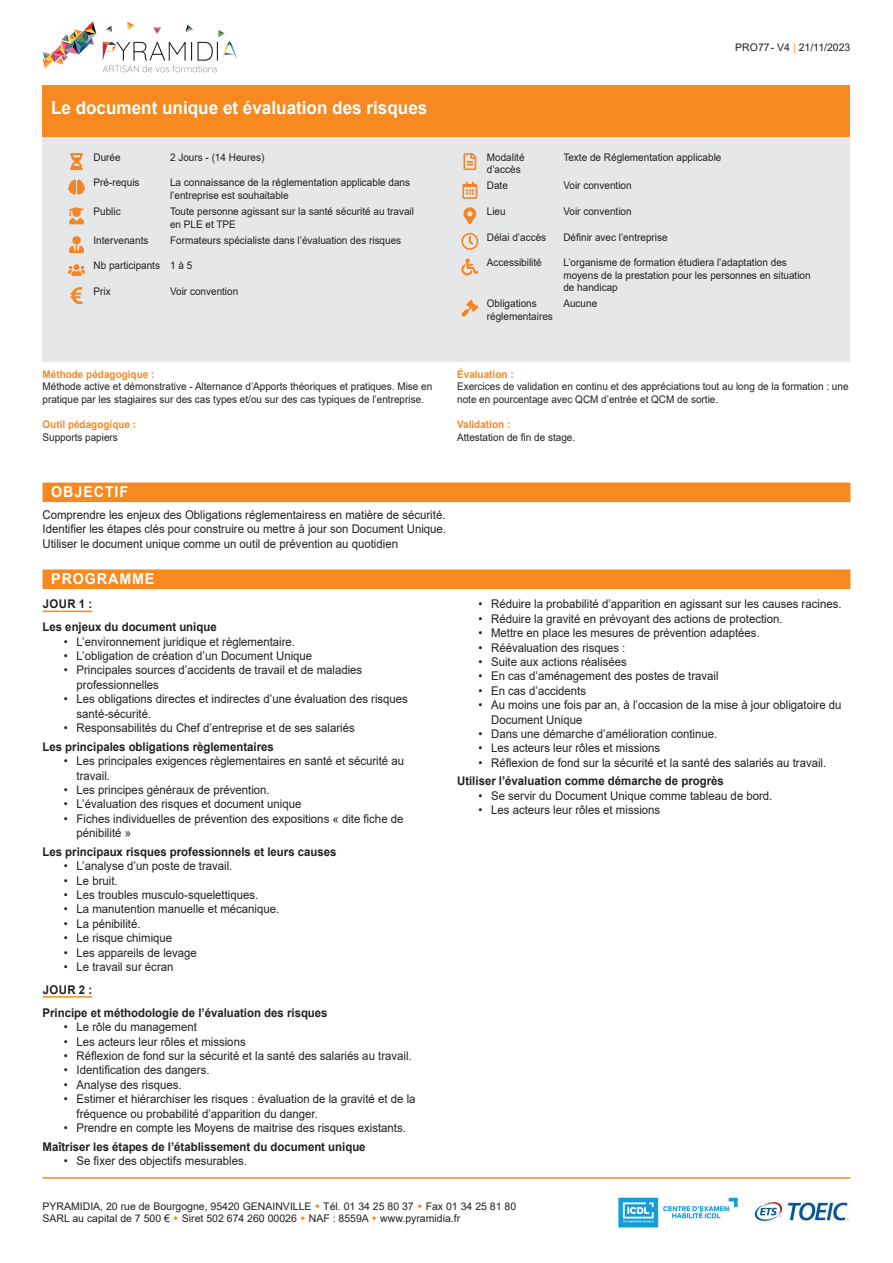
<style>
.page{position:relative;width:893px;height:1263px;background:#fff}
.page>*{position:absolute;margin:0;border:0;box-sizing:border-box;transform-origin:0 0}
.t1{font:700 18px "Arial";color:#fff;scale:.95 1}
.t2{font:700 15px "Arial";letter-spacing:.065em;color:#fff;scale:.95 1}
.t3{font:12px/14.4px "Arial";color:#231f20;scale:.95 1}
.t4{font:700 12px/23px "Arial";color:#231f20;scale:.95 1}
.t5{font:10.5px/12.6px "Arial";color:#231f20;scale:.95 1}
.t6{font:10.5px/12.6px "Arial";color:#231f20}
.t7{font:700 10.5px "Arial";color:#f6891f;scale:.95 1}
.s1{color:#f6891f}
</style>
<div class="page">
<hr style="left:43px;top:1177px;width:807px;height:2px;background:#f6891f">
<div style="left:43px;top:483px;width:807px;height:19px;background:#f6891f"></div>
<div style="left:43px;top:569px;width:807px;height:20px;background:#f6891f"></div>
<div style="left:43px;top:136px;width:807px;height:225px;background:#e6e7e9"></div>
<img style="left:618px;top:1197px;width:120px;height:31px">
<img style="left:754px;top:1202px;width:95px;height:20px">
<svg style="left:43px;top:21px;width:53px;height:48px"></svg>
<svg style="left:103px;top:22px;width:135px;height:50px"></svg>
<div style="left:43px;top:85px;width:807px;height:51px;background:#f6891f"></div>
<hr style="left:43px;top:611px;width:49px;height:1px;background:#f6891f">
<hr style="left:43px;top:996px;width:49px;height:2px;background:#f6891f">
<svg style="left:70px;top:153px;width:13px;height:17px"></svg>
<svg style="left:68px;top:180px;width:17px;height:15px"></svg>
<svg style="left:69px;top:207px;width:15px;height:17px"></svg>
<svg style="left:69px;top:236px;width:15px;height:17px"></svg>
<svg style="left:68px;top:264px;width:17px;height:12px"></svg>
<svg style="left:70px;top:287px;width:13px;height:17px"></svg>
<svg style="left:463px;top:153px;width:13px;height:17px"></svg>
<svg style="left:462px;top:182px;width:15px;height:17px"></svg>
<svg style="left:463px;top:207px;width:13px;height:17px"></svg>
<svg style="left:461px;top:233px;width:17px;height:17px"></svg>
<svg style="left:461px;top:258px;width:17px;height:17px"></svg>
<svg style="left:461px;top:300px;width:17px;height:17px"></svg>
<p class="t6" style="left:735px;top:41px;width:117px">PRO77- V4 <span class="s1">|</span> 21/11/2023</p>
<h1 class="t1" style="left:51px;top:95px;width:398px">Le document unique et évaluation des risques</h1>
<p class="t5" style="left:94px;top:151px;width:30px">Durée</p>
<p class="t5" style="left:170px;top:151px;width:101px">2 Jours - (14 Heures)</p>
<p class="t5" style="left:94px;top:176px;width:50px">Pré-requis</p>
<p class="t5" style="left:170px;top:176px;width:254px">La connaissance de la réglementation applicable dans l’entreprise est souhaitable</p>
<p class="t5" style="left:94px;top:205px;width:30px">Public</p>
<p class="t5" style="left:170px;top:205px;width:258px">Toute personne agissant sur la santé sécurité au travail en PLE et TPE</p>
<p class="t5" style="left:94px;top:234px;width:59px">Intervenants</p>
<p class="t5" style="left:170px;top:234px;width:245px">Formateurs spécialiste dans l’évaluation des risques</p>
<p class="t5" style="left:94px;top:259px;width:105px">Nb participants 1 à 5</p>
<p class="t5" style="left:94px;top:285px;width:20px">Prix</p>
<p class="t5" style="left:170px;top:285px;width:73px">Voir convention</p>
<p class="t5" style="left:487px;top:151px;width:41px">Modalité d’accès</p>
<p class="t5" style="left:563px;top:151px;width:168px">Texte de Réglementation applicable</p>
<p class="t5" style="left:487px;top:179px;width:24px">Date</p>
<p class="t5" style="left:563px;top:179px;width:73px">Voir convention</p>
<p class="t5" style="left:487px;top:205px;width:21px">Lieu</p>
<p class="t5" style="left:563px;top:205px;width:73px">Voir convention</p>
<p class="t5" style="left:487px;top:230px;width:64px">Délai d’accès</p>
<p class="t5" style="left:563px;top:230px;width:111px">Définir avec l’entreprise</p>
<p class="t5" style="left:487px;top:256px;width:59px">Accessibilité</p>
<p class="t5" style="left:563px;top:256px;width:262px">L’organisme de formation étudiera l’adaptation des moyens de la prestation pour les personnes en situation de handicap</p>
<p class="t5" style="left:487px;top:297px;width:71px">Obligations réglementaires</p>
<p class="t5" style="left:563px;top:297px;width:37px">Aucune</p>
<p class="t7" style="left:43px;top:366px;width:119px">Méthode pédagogique :</p>
<p class="t5" style="left:43px;top:380px;width:412px">Méthode active et démonstrative - Alternance d’Apports théoriques et pratiques. Mise en pratique par les stagiaires sur des cas types et/ou sur des cas typiques de l’entreprise.</p>
<p class="t7" style="left:43px;top:417px;width:100px">Outil pédagogique :</p>
<p class="t5" style="left:43px;top:431px;width:81px">Supports papiers</p>
<p class="t7" style="left:457px;top:366px;width:61px">Évaluation :</p>
<p class="t5" style="left:457px;top:380px;width:414px">Exercices de validation en continu et des appréciations tout au long de la formation : une note en pourcentage avec QCM d’entrée et QCM de sortie.</p>
<p class="t7" style="left:457px;top:417px;width:58px">Validation :</p>
<p class="t5" style="left:457px;top:431px;width:126px">Attestation de fin de stage.</p>
<p class="t2" style="left:51px;top:481px;width:83px">OBJECTIF</p>
<p class="t3" style="left:43px;top:507px;width:426px;text-align:justify">Comprendre les enjeux des Obligations réglementairess en matière de sécurité.<br>Identifier les étapes clés pour construire ou mettre à jour son Document Unique.<br>Utiliser le document unique comme un outil de prévention au quotidien</p>
<p class="t2" style="left:51px;top:568px;width:110px">PROGRAMME</p>
<p class="t4" style="left:43px;top:593px;width:185px">JOUR 1 :<br>Les enjeux du document unique</p>
<p class="t3" style="left:64px;top:634px;width:245px">• L’environnement juridique et règlementaire.</p>
<p class="t3" style="left:64px;top:648px;width:263px">• L’obligation de création d’un Document Unique</p>
<p class="t3" style="left:77px;top:663px;width:302px;text-indent:-13px">• Principales sources d’accidents de travail et de maladies professionnelles</p>
<p class="t3" style="left:77px;top:692px;width:350px;text-indent:-13px">• Les obligations directes et indirectes d’une évaluation des risques santé-sécurité.</p>
<p class="t3" style="left:64px;top:720px;width:308px">• Responsabilités du Chef d’entreprise et de ses salariés</p>
<p class="t4" style="left:43px;top:735px;width:245px">Les principales obligations règlementaires</p>
<p class="t3" style="left:77px;top:754px;width:346px;text-indent:-13px">• Les principales exigences règlementaires en santé et sécurité au travail.</p>
<p class="t3" style="left:64px;top:782px;width:218px">• Les principes généraux de prévention.</p>
<p class="t3" style="left:64px;top:797px;width:252px">• L’évaluation des risques et document unique</p>
<p class="t3" style="left:77px;top:811px;width:346px;text-indent:-13px">• Fiches individuelles de prévention des expositions « dite fiche de pénibilité »</p>
<p class="t4" style="left:43px;top:840px;width:311px">Les principaux risques professionnels et leurs causes</p>
<p class="t3" style="left:64px;top:859px;width:179px">• L’analyse d’un poste de travail.</p>
<p class="t3" style="left:64px;top:873px;width:58px">• Le bruit.</p>
<p class="t3" style="left:64px;top:887px;width:206px">• Les troubles musculo-squelettiques.</p>
<p class="t3" style="left:64px;top:902px;width:228px">• La manutention manuelle et mécanique.</p>
<p class="t3" style="left:64px;top:916px;width:82px">• La pénibilité.</p>
<p class="t3" style="left:64px;top:931px;width:116px">• Le risque chimique</p>
<p class="t3" style="left:64px;top:945px;width:142px">• Les appareils de levage</p>
<p class="t3" style="left:64px;top:959px;width:117px">• Le travail sur écran</p>
<p class="t4" style="left:43px;top:978px;width:302px">JOUR 2 :<br>Principe et méthodologie de l’évaluation des risques</p>
<p class="t3" style="left:64px;top:1020px;width:142px">• Le rôle du management</p>
<p class="t3" style="left:64px;top:1034px;width:193px">• Les acteurs leur rôles et missions</p>
<p class="t3" style="left:64px;top:1048px;width:368px">• Réflexion de fond sur la sécurité et la santé des salariés au travail.</p>
<p class="t3" style="left:64px;top:1063px;width:155px">• Identification des dangers.</p>
<p class="t3" style="left:64px;top:1077px;width:126px">• Analyse des risques.</p>
<p class="t3" style="left:77px;top:1092px;width:358px;text-indent:-13px">• Estimer et hiérarchiser les risques : évaluation de la gravité et de la fréquence ou probabilité d’apparition du danger.</p>
<p class="t3" style="left:64px;top:1120px;width:362px">• Prendre en compte les Moyens de maitrise des risques existants.</p>
<p class="t4" style="left:43px;top:1135px;width:342px">Maîtriser les étapes de l’établissement du document unique</p>
<p class="t3" style="left:64px;top:1153px;width:194px">• Se fixer des objectifs mesurables.</p>
<p class="t3" style="left:478px;top:597px;width:384px">• Réduire la probabilité d’apparition en agissant sur les causes racines.</p>
<p class="t3" style="left:478px;top:611px;width:322px">• Réduire la gravité en prévoyant des actions de protection.</p>
<p class="t3" style="left:478px;top:626px;width:298px">• Mettre en place les mesures de prévention adaptées.</p>
<p class="t3" style="left:478px;top:640px;width:156px">• Réévaluation des risques :</p>
<p class="t3" style="left:478px;top:654px;width:158px">• Suite aux actions réalisées</p>
<p class="t3" style="left:478px;top:669px;width:254px">• En cas d’aménagement des postes de travail</p>
<p class="t3" style="left:478px;top:683px;width:115px">• En cas d’accidents</p>
<p class="t3" style="left:491px;top:698px;width:370px;text-indent:-13px">• Au moins une fois par an, à l’occasion de la mise à jour obligatoire du<br>Document Unique</p>
<p class="t3" style="left:478px;top:726px;width:253px">• Dans une démarche d’amélioration continue.</p>
<p class="t3" style="left:478px;top:741px;width:193px">• Les acteurs leur rôles et missions</p>
<p class="t3" style="left:478px;top:755px;width:368px">• Réflexion de fond sur la sécurité et la santé des salariés au travail.</p>
<p class="t4" style="left:457px;top:770px;width:282px">Utiliser l’évaluation comme démarche de progrès</p>
<p class="t3" style="left:478px;top:788px;width:311px">• Se servir du Document Unique comme tableau de bord.</p>
<p class="t3" style="left:478px;top:803px;width:193px">• Les acteurs leur rôles et missions</p>
<p class="t6" style="left:43px;top:1200px;width:475px">PYRAMIDIA, 20 rue de Bourgogne, 95420 GENAINVILLE Tél. 01 34 25 80 37 Fax 01 34 25 81 80<br>SARL au capital de 7 500 € Siret 502 674 260 00026 NAF : 8559A www.pyramidia.fr</p>
</div>
